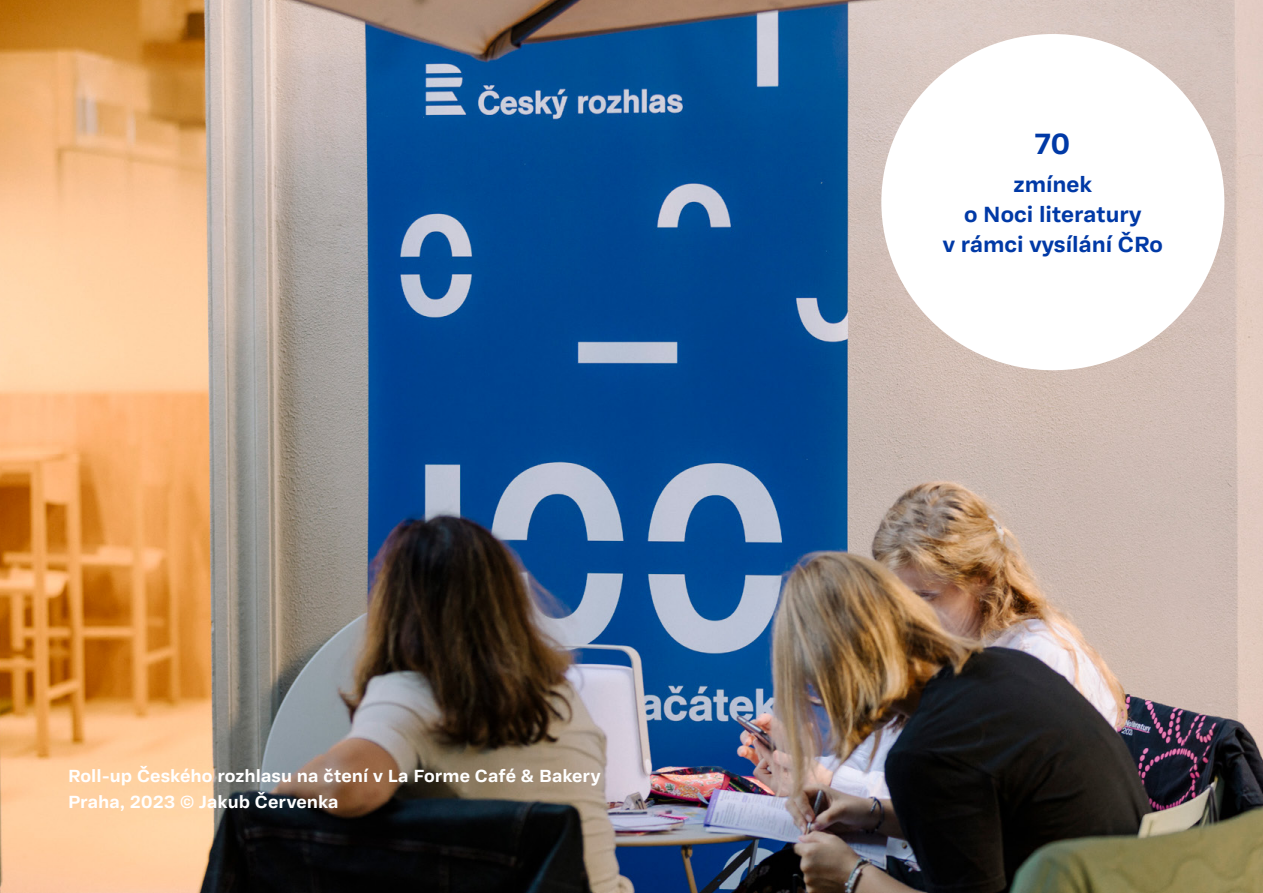
<style>
.page{position:relative;width:1263px;height:893px;background:#fff}
.page>*{position:absolute;margin:0;border:0;box-sizing:border-box;transform-origin:0 0}
.t1{font:700 30px "Adapter PE Text";color:#0039a6}
.t2{font:700 22.5px/30px "Adapter PE Text";color:#0039a6;text-align:center}
.t3{font:700 18px/25.5px "Adapter PE Text";letter-spacing:.005em;color:#fff}
</style>
<div class="page">
<img style="left:0;top:0;width:1263px;height:893px">
<div style="left:881px;top:34px;width:343px;height:336px;background:#fff;border-radius:50%"></div>
<p class="t3" style="left:68px;top:761px;width:534px">Roll-up Českého rozhlasu na čtení v La Forme Café &amp; Bakery<br>Praha, 2023 © Jakub Červenka</p>
<h1 class="t1" style="left:1035px;top:120px;width:37px">70</h1>
<p class="t2" style="left:943px;top:168px;width:222px">zmínek<br>o Noci literatury<br>v rámci vysílání ČRo</p>
</div>
